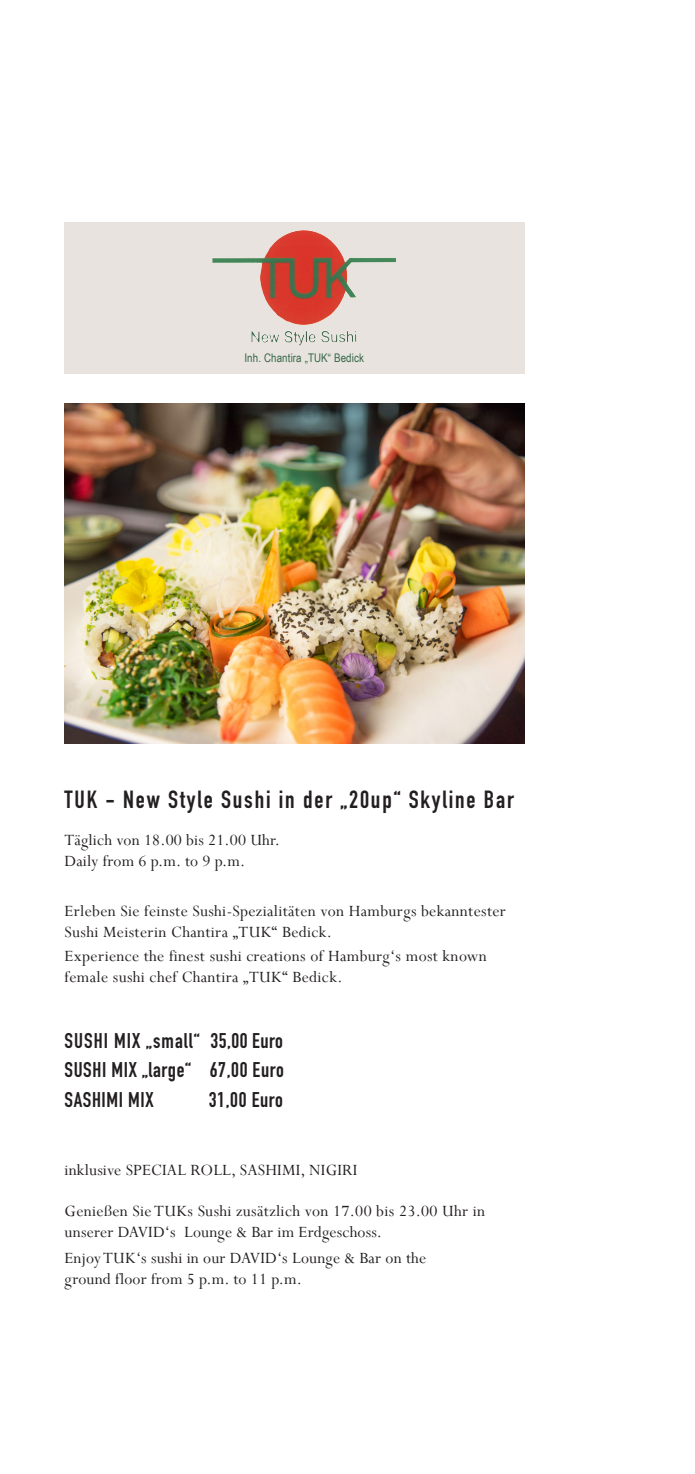
<style>
.page{position:relative;width:695px;height:1474px;background:#fff}
.page>*{position:absolute;margin:0;border:0;box-sizing:border-box;transform-origin:0 0}
._01_ÜBERSCHRIFT_deut{font:24.5px "DIN Engschrift";letter-spacing:.075em;color:#231f20}
._14_MENÜ_PREIS{font:21px "DIN Engschrift";letter-spacing:.03em;color:#231f20}
._14_MENÜ_PREIS-2{font:21px "DIN Engschrift";letter-spacing:.05em;color:#231f20}
._14_MENÜ_PREIS-3{font:17.5px/21px "Perpetua";letter-spacing:.02em;color:#231f20}
._01_ÜBERSCHRIFT_deut-2{font:11.9px "Arial Narrow";letter-spacing:.01em;color:#356749}
</style>
<div class="page">
<img style="left:64px;top:403px;width:461px;height:340px">
<div style="left:64px;top:222px;width:461px;height:152px;background:#e8e3de"></div>
<img style="left:212px;top:230px;width:184px;height:115px">
<p class="_01_ÜBERSCHRIFT_deut-2" style="left:244px;top:349px;width:121px">Inh. Chantira „TUK“ Bedick</p>
<p class="_01_ÜBERSCHRIFT_deut" style="left:64px;top:785px;width:451px">TUK - New Style Sushi in der „20up“ Skyline Bar</p>
<p class="_14_MENÜ_PREIS-3" style="left:64px;top:829px;width:217px">Täglich von 18.00 bis 21.00 Uhr.</p>
<p class="_14_MENÜ_PREIS-3" style="left:64px;top:850px;width:182px">Daily from 6 p.m. to 9 p.m.</p>
<p class="_14_MENÜ_PREIS-3" style="left:64px;top:900px;width:443px">Erleben Sie feinste Sushi-Spezialitäten von Hamburgs bekanntester<br>Sushi Meisterin Chantira „TUK“ Bedick.</p>
<p class="_14_MENÜ_PREIS-3" style="left:64px;top:945px;width:424px">Experience the finest sushi creations of Hamburg‘s most known</p>
<p class="_14_MENÜ_PREIS-3" style="left:64px;top:966px;width:279px">female sushi chef Chantira „TUK“ Bedick.</p>
<p class="_14_MENÜ_PREIS-2" style="left:64px;top:1028px;width:220px">SUSHI MIX „small“ 35,00 Euro</p>
<p class="_14_MENÜ_PREIS" style="left:64px;top:1057px;width:221px">SUSHI MIX „large“ 67,00 Euro</p>
<p class="_14_MENÜ_PREIS" style="left:64px;top:1087px;width:91px">SASHIMI MIX</p>
<p class="_14_MENÜ_PREIS" style="left:209px;top:1087px;width:76px">31,00 Euro</p>
<p class="_14_MENÜ_PREIS-3" style="left:64px;top:1158px;width:294px">inklusive SPECIAL ROLL, SASHIMI, NIGIRI</p>
<p class="_14_MENÜ_PREIS-3" style="left:64px;top:1200px;width:422px">Genießen Sie TUKs Sushi zusätzlich von 17.00 bis 23.00 Uhr in unserer DAVID‘s Lounge &amp; Bar im Erdgeschoss.</p>
<p class="_14_MENÜ_PREIS-3" style="left:64px;top:1247px;width:363px">Enjoy TUK‘s sushi in our DAVID‘s Lounge &amp; Bar on the</p>
<p class="_14_MENÜ_PREIS-3" style="left:64px;top:1268px;width:239px">ground floor from 5 p.m. to 11 p.m.</p>
</div>
